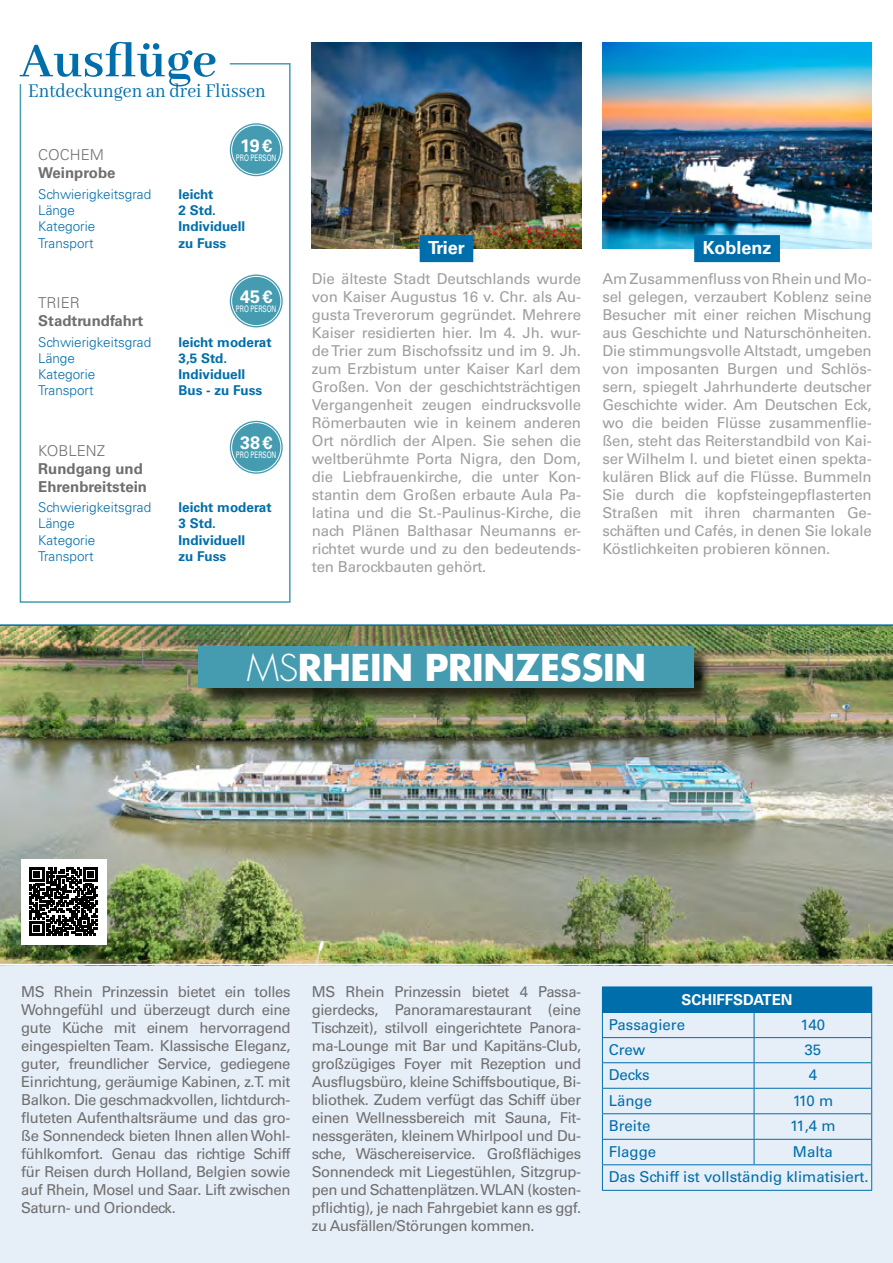
<style>
.page{position:relative;width:893px;height:1263px;background:#fff}
.page>*{position:absolute;margin:0;border:0;box-sizing:border-box;transform-origin:0 0}
.t1{font:700 52.5px "Abhaya Libre";color:#006eab}
.t2{font:700 36px "Futura Std";letter-spacing:-.01em;color:#fff}
.t3{font:21px "Abhaya Libre";color:#006eab;scale:.9 1}
.t4{font:700 18px "Univers LT Std";color:#fff}
.t5{font:15px/18px "Univers LT Std";letter-spacing:-.01em;color:#9f9f9f;text-align:justify}
.t6{font:15px/18px "Univers LT Std";letter-spacing:-.025em;color:#706f6f;text-align:justify}
.t7{font:15px/25.5px "Univers LT Std";color:#006eab}
.t8{font:700 15px/18px "Univers LT Std";color:#706f6f}
.t9{font:300 15px "Univers LT Std";color:#706f6f}
.t10{font:700 15px "Univers LT Std";color:#fff}
.t11{font:300 13.5px "Univers LT Std";color:#006eab}
.t12{font:700 13.5px "Univers LT Std";color:#006eab}
.t13{font:9px "Univers LT Std";color:#fff;scale:.7 1}
.s1{font-weight:300}
</style>
<div class="page">
<div style="left:0;top:965px;width:893px;height:298px;background:#e6eef8"></div>
<div style="left:602px;top:987px;width:270px;height:25px;background:#006eab"></div>
<hr style="left:602px;top:1037px;width:152px;height:1px;background:#006eab">
<hr style="left:754px;top:1037px;width:118px;height:1px;background:#006eab">
<hr style="left:602px;top:1062px;width:152px;height:1px;background:#006eab">
<hr style="left:754px;top:1062px;width:118px;height:1px;background:#006eab">
<hr style="left:602px;top:1088px;width:152px;height:1px;background:#006eab">
<hr style="left:754px;top:1088px;width:118px;height:1px;background:#006eab">
<hr style="left:602px;top:1113px;width:152px;height:1px;background:#006eab">
<hr style="left:754px;top:1113px;width:118px;height:1px;background:#006eab">
<hr style="left:602px;top:1139px;width:152px;height:1px;background:#006eab">
<hr style="left:754px;top:1139px;width:118px;height:1px;background:#006eab">
<svg style="left:754px;top:1013px;width:1px;height:151px"></svg>
<hr style="left:602px;top:1164px;width:152px;height:1px;background:#006eab">
<hr style="left:754px;top:1164px;width:118px;height:1px;background:#006eab">
<hr style="left:602px;top:1190px;width:152px;height:1px;background:#006eab">
<hr style="left:754px;top:1190px;width:118px;height:1px;background:#006eab">
<hr style="left:602px;top:986px;width:152px;height:1px;background:#006eab">
<svg style="left:602px;top:1013px;width:1px;height:177px"></svg>
<hr style="left:754px;top:986px;width:118px;height:1px;background:#006eab">
<svg style="left:871px;top:1013px;width:1px;height:177px"></svg>
<hr style="left:602px;top:1012px;width:152px;height:1px;background:#006eab">
<hr style="left:754px;top:1012px;width:118px;height:1px;background:#006eab">
<img style="left:0;top:626px;width:893px;height:338px">
<div style="left:201px;top:648px;width:512px;height:59px;background:#000;opacity:.75"></div>
<div style="left:199px;top:646px;width:495px;height:42px;background:#459cb1"></div>
<div style="left:20px;top:63px;width:271px;height:540px;border:2px solid #459cb1"></div>
<svg style="left:19px;top:63px;width:220px;height:30px"></svg>
<img style="left:312px;top:43px;width:269px;height:206px">
<div style="left:420px;top:235px;width:53px;height:27px;background:#006eab"></div>
<img style="left:602px;top:43px;width:270px;height:206px">
<div style="left:694px;top:235px;width:86px;height:27px;background:#006eab"></div>
<div style="left:21px;top:859px;width:85px;height:85px;background:#fff"></div>
<svg style="left:30px;top:867px;width:68px;height:69px"></svg>
<hr style="left:0;top:624px;width:893px;height:2px;background:#006eab">
<svg style="left:230px;top:123px;width:53px;height:53px"></svg>
<div style="left:232px;top:125px;width:49px;height:49px;background:#459cb1;border-radius:50%"></div>
<div style="left:231px;top:125px;width:50px;height:50px;border:1px solid #fff;border-radius:50%"></div>
<svg style="left:230px;top:274px;width:53px;height:53px"></svg>
<div style="left:232px;top:276px;width:49px;height:50px;background:#459cb1;border-radius:50%"></div>
<div style="left:231px;top:276px;width:50px;height:50px;border:1px solid #fff;border-radius:50%"></div>
<svg style="left:230px;top:421px;width:53px;height:53px"></svg>
<div style="left:232px;top:423px;width:49px;height:49px;background:#459cb1;border-radius:50%"></div>
<div style="left:231px;top:422px;width:50px;height:50px;border:1px solid #fff;border-radius:50%"></div>
<h1 class="t1" style="left:20px;top:31px;width:199px">Ausflüge</h1>
<h3 class="t3" style="left:28px;top:79px;width:266px">Entdeckungen an drei Flüssen</h3>
<p class="t4" style="left:240px;top:135px;width:33px">19€</p>
<p class="t13" style="left:236px;top:152px;width:60px">PRO PERSON</p>
<p class="t9" style="left:38px;top:146px;width:67px">COCHEM</p>
<p class="t8" style="left:38px;top:164px;width:79px">Weinprobe</p>
<p class="t11" style="left:38px;top:186px;width:115px">Schwierigkeitsgrad</p>
<p class="t12" style="left:178px;top:186px;width:36px">leicht</p>
<p class="t11" style="left:38px;top:202px;width:38px">Länge</p>
<p class="t12" style="left:178px;top:202px;width:39px">2 Std.</p>
<p class="t11" style="left:38px;top:218px;width:59px">Kategorie</p>
<p class="t12" style="left:178px;top:219px;width:68px">Individuell</p>
<p class="t11" style="left:38px;top:235px;width:57px">Transport</p>
<p class="t12" style="left:178px;top:235px;width:49px">zu Fuss</p>
<p class="t4" style="left:240px;top:286px;width:34px">45€</p>
<p class="t13" style="left:236px;top:303px;width:60px">PRO PERSON</p>
<p class="t9" style="left:38px;top:294px;width:43px">TRIER</p>
<p class="t8" style="left:38px;top:312px;width:107px">Stadtrundfahrt</p>
<p class="t11" style="left:38px;top:334px;width:115px">Schwierigkeitsgrad</p>
<p class="t12" style="left:178px;top:334px;width:95px">leicht moderat</p>
<p class="t11" style="left:38px;top:350px;width:38px">Länge</p>
<p class="t12" style="left:178px;top:350px;width:50px">3,5 Std.</p>
<p class="t11" style="left:38px;top:366px;width:59px">Kategorie</p>
<p class="t12" style="left:178px;top:366px;width:68px">Individuell</p>
<p class="t11" style="left:38px;top:382px;width:57px">Transport</p>
<p class="t12" style="left:178px;top:382px;width:85px">Bus - zu Fuss</p>
<p class="t4" style="left:240px;top:432px;width:34px">38€</p>
<p class="t13" style="left:236px;top:450px;width:60px">PRO PERSON</p>
<p class="t9" style="left:38px;top:441px;width:68px">KOBLENZ</p>
<p class="t8" style="left:38px;top:459px;width:110px">Rundgang und<br>Ehrenbreitstein</p>
<p class="t11" style="left:38px;top:499px;width:115px">Schwierigkeitsgrad</p>
<p class="t12" style="left:178px;top:499px;width:95px">leicht moderat</p>
<p class="t11" style="left:38px;top:515px;width:38px">Länge</p>
<p class="t12" style="left:178px;top:516px;width:39px">3 Std.</p>
<p class="t11" style="left:38px;top:532px;width:59px">Kategorie</p>
<p class="t12" style="left:178px;top:532px;width:68px">Individuell</p>
<p class="t11" style="left:38px;top:548px;width:57px">Transport</p>
<p class="t12" style="left:178px;top:548px;width:49px">zu Fuss</p>
<p class="t4" style="left:428px;top:237px;width:38px">Trier</p>
<p class="t5" style="left:312px;top:270px;width:271px">Die älteste Stadt Deutschlands wurde von Kaiser Augustus 16 v. Chr. als Au&shy;gusta Treverorum gegründet. Mehrere Kaiser residierten hier. Im 4. Jh. wur&shy;de Trier zum Bischofssitz und im 9. Jh. zum Erzbistum unter Kaiser Karl dem Großen. Von der geschichtsträchtigen Vergangenheit zeugen eindrucksvolle Römerbauten wie in keinem anderen Ort nördlich der Alpen. Sie sehen die weltberühmte Porta Nigra, den Dom, die Liebfrauenkirche, die unter Kon&shy;stantin dem Großen erbaute Aula Pa&shy;latina und die St.-Paulinus-Kirche, die nach Plänen Balthasar Neumanns er&shy;richtet wurde und zu den bedeutends&shy;ten Barockbauten gehört.</p>
<p class="t4" style="left:703px;top:237px;width:70px">Koblenz</p>
<p class="t5" style="left:602px;top:270px;width:271px">Am Zusammenfluss von Rhein und Mo&shy;sel gelegen, verzaubert Koblenz seine Besucher mit einer reichen Mischung aus Geschichte und Naturschönheiten.<br>Die stimmungsvolle Altstadt, umgeben von imposanten Burgen und Schlös&shy;sern, spiegelt Jahrhunderte deutscher Geschichte wider. Am Deutschen Eck, wo die beiden Flüsse zusammenflie&shy;ßen, steht das Reiterstandbild von Kai&shy;ser Wilhelm I. und bietet einen spekta&shy;kulären Blick auf die Flüsse. Bummeln Sie durch die kopfsteingepflasterten Straßen mit ihren charmanten Ge&shy;schäften und Cafés, in denen Sie lokale Köstlichkeiten probieren können.</p>
<h2 class="t2" style="left:247px;top:643px;width:401px"><span class="s1">MS</span>RHEIN PRINZESSIN</h2>
<p class="t6" style="left:21px;top:983px;width:271px">MS Rhein Prinzessin bietet ein tolles Wohngefühl und überzeugt durch eine gute Küche mit einem hervorragend eingespielten Team. Klassische Eleganz, guter, freundlicher Service, gediegene Einrichtung, geräumige Kabinen, z.T. mit Balkon. Die geschmackvollen, lichtdurch&shy;fluteten Aufenthaltsräume und das gro&shy;ße Sonnendeck bieten Ihnen allen Wohl&shy;fühlkomfort. Genau das richtige Schiff für Reisen durch Holland, Belgien sowie auf Rhein, Mosel und Saar. Lift zwischen Saturn- und Oriondeck.</p>
<p class="t6" style="left:312px;top:983px;width:271px">MS Rhein Prinzessin bietet 4 Passa&shy;gierdecks, Panoramarestaurant (eine Tischzeit), stilvoll eingerichtete Panora&shy;ma-Lounge mit Bar und Kapitäns-Club, großzügiges Foyer mit Rezeption und Ausflugsbüro, kleine Schiffsboutique, Bi&shy;bliothek. Zudem verfügt das Schiff über einen Wellnessbereich mit Sauna, Fit&shy;nessgeräten, kleinem Whirlpool und Du&shy;sche, Wäschereiservice. Großflächiges Sonnendeck mit Liegestühlen, Sitzgrup&shy;pen und Schattenplätzen. WLAN (kosten&shy;pflichtig), je nach Fahrgebiet kann es ggf. zu Ausfällen/Störungen kommen.</p>
<p class="t10" style="left:681px;top:991px;width:113px">SCHIFFSDATEN</p>
<p class="t7" style="left:609px;top:1012px;width:78px">Passagiere</p>
<p class="t7" style="left:801px;top:1012px;width:26px">140</p>
<p class="t7" style="left:609px;top:1037px;width:38px">Crew</p>
<p class="t7" style="left:805px;top:1037px;width:18px">35</p>
<p class="t7" style="left:609px;top:1062px;width:42px">Decks</p>
<p class="t7" style="left:809px;top:1062px;width:10px">4</p>
<p class="t7" style="left:609px;top:1087px;width:45px">Länge</p>
<p class="t7" style="left:793px;top:1087px;width:42px">110 m</p>
<p class="t7" style="left:609px;top:1113px;width:43px">Breite</p>
<p class="t7" style="left:790px;top:1113px;width:47px">11,4 m</p>
<p class="t7" style="left:609px;top:1138px;width:49px">Flagge</p>
<p class="t7" style="left:609px;top:1138px;width:261px;text-indent:184px">Malta<br>Das Schiff ist vollständig klimatisiert.</p>
</div>
